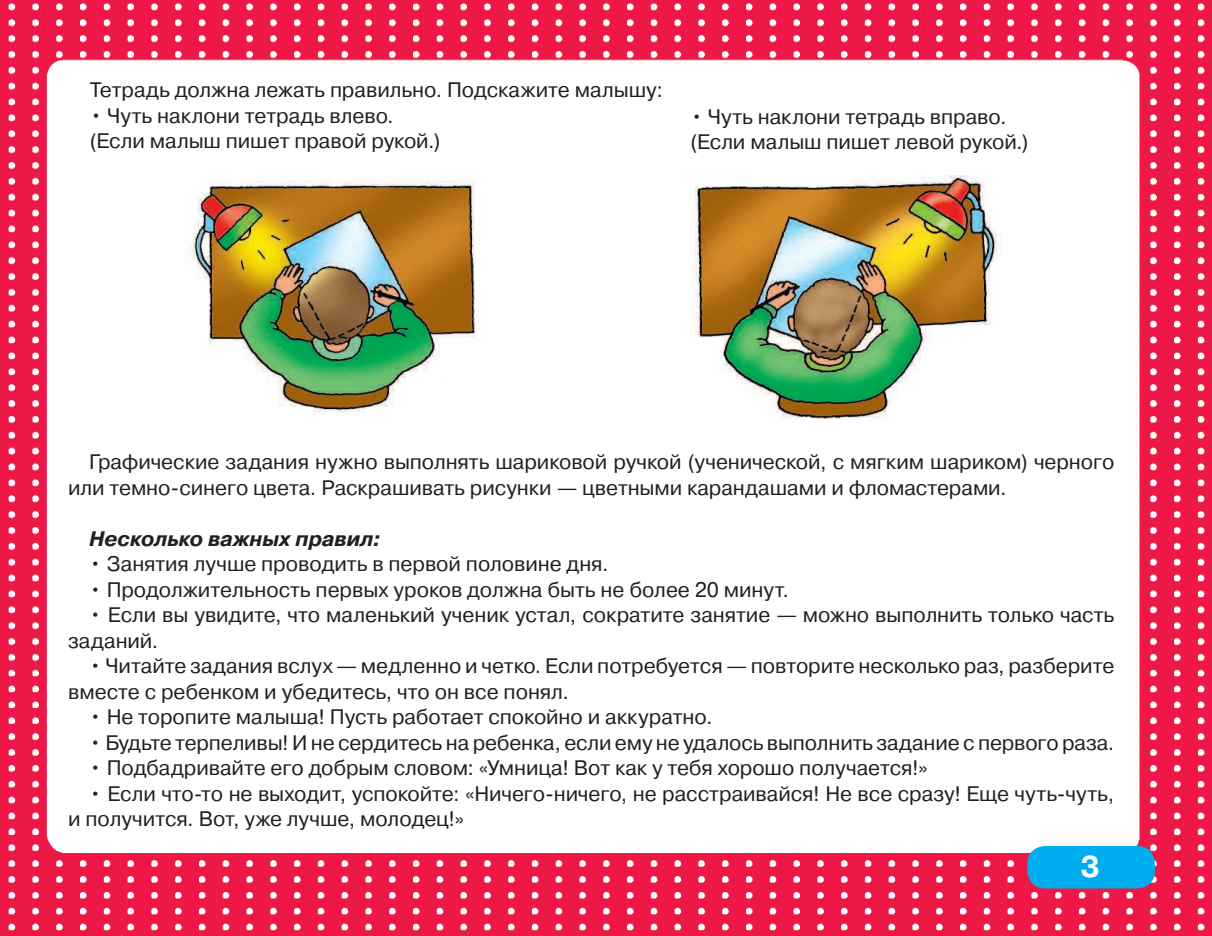
<style>
.page{position:relative;width:1212px;height:936px;background:#fff}
.page>*{position:absolute;margin:0;border:0;box-sizing:border-box;transform-origin:0 0}
.t1{font:700 30px "Pragmatica C";color:#fff}
.t2{font:21px/25.5px "Pragmatica C";color:#231f20}
.t3{font:italic 700 21px "Pragmatica C";color:#231f20}
</style>
<div class="page">
<img style="left:0;top:0;width:1212px;height:935px">
<div style="left:1027px;top:845px;width:128px;height:43px;background:#00aeef;border-radius:18px"></div>
<img style="left:186px;top:175px;width:299px;height:241px">
<img style="left:690px;top:175px;width:322px;height:251px">
<p class="t2" style="left:90px;top:79px;width:575px">Тетрадь должна лежать правильно. Подскажите малышу:</p>
<p class="t2" style="left:90px;top:104px;width:352px">• Чуть наклони тетрадь влево. (Если малыш пишет правой рукой.)</p>
<p class="t2" style="left:690px;top:105px;width:340px">• Чуть наклони тетрадь вправо. (Если малыш пишет левой рукой.)</p>
<p class="t2" style="left:68px;top:450px;width:1048px;text-indent:21px">Графические задания нужно выполнять шариковой ручкой (ученической, с мягким шариком) черного или темно-синего цвета. Раскрашивать рисунки — цветными карандашами и фломастерами.</p>
<p class="t3" style="left:89px;top:531px;width:293px">Несколько важных правил:</p>
<p class="t2" style="left:89px;top:552px;width:521px">• Занятия лучше проводить в первой половине дня.</p>
<p class="t2" style="left:89px;top:578px;width:701px">• Продолжительность первых уроков должна быть не более 20 минут.</p>
<p class="t2" style="left:68px;top:603px;width:1048px;text-indent:21px">• Если вы увидите, что маленький ученик устал, сократите занятие — можно выполнить только часть заданий.</p>
<p class="t2" style="left:68px;top:654px;width:1048px;text-indent:21px">• Читайте задания вслух — медленно и четко. Если потребуется — повторите несколько раз, разберите вместе с ребенком и убедитесь, что он все понял.</p>
<p class="t2" style="left:89px;top:705px;width:625px">• Не торопите малыша! Пусть работает спокойно и аккуратно.</p>
<p class="t2" style="left:89px;top:731px;width:1026px">• Будьте терпеливы! И не сердитесь на ребенка, если ему не удалось выполнить задание с первого раза.</p>
<p class="t2" style="left:89px;top:756px;width:840px">• Подбадривайте его добрым словом: «Умница! Вот как у тебя хорошо получается!»</p>
<p class="t2" style="left:68px;top:782px;width:1047px;text-indent:21px">• Если что-то не выходит, успокойте: «Ничего-ничего, не расстраивайся! Не все сразу! Еще чуть-чуть, и получится. Вот, уже лучше, молодец!»</p>
<h1 class="t1" style="left:1080px;top:849px;width:21px">3</h1>
</div>
